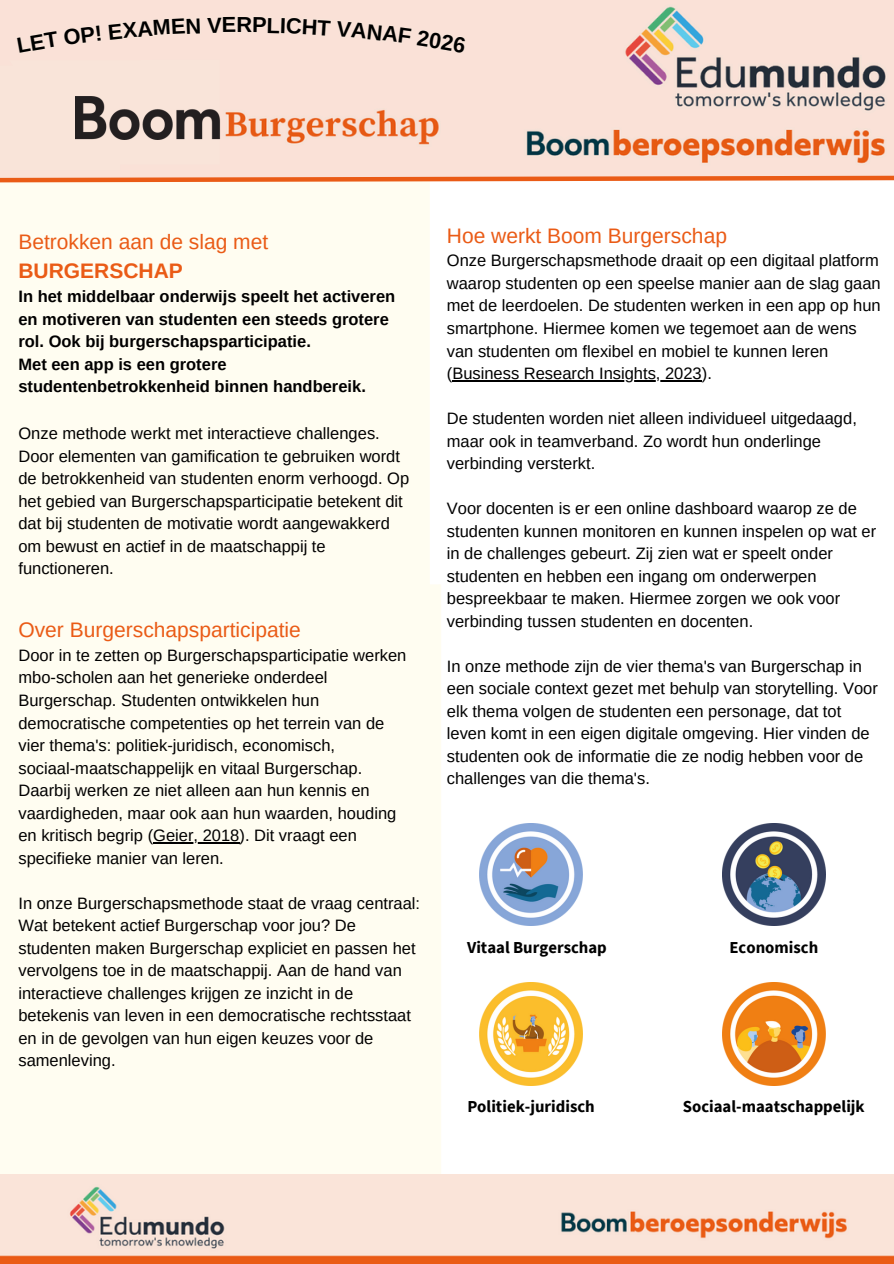
<style>
.page{position:relative;width:894px;height:1264px;background:#fff}
.page>*{position:absolute;margin:0;border:0;box-sizing:border-box;transform-origin:0 0}
.t1{font:700 21.75px "Arimo";color:#000}
.t2{font:21px "Arimo";color:#ea5b16}
.t3{font:700 21px "Arimo";color:#ea5b16}
.t4{font:700 16.65px "Source Sans Pro";color:#000}
.t5{font:16.5px/22.5px "Arimo";color:#000}
.t6{font:700 16.5px/22.5px "Arimo";color:#000}
</style>
<div class="page">
<div style="left:0;top:185px;width:427px;height:399px;background:#fffdf1"></div>
<hr style="left:427px;top:143px;width:2px;height:545px;background:#fffdf1">
<div style="left:0;top:584px;width:439px;height:590px;background:#fffdf1"></div>
<hr style="left:153px;top:842px;width:86px;height:1px;background:#000">
<hr style="left:439px;top:584px;width:2px;height:656px;background:#fffdf1">
<img style="left:0;top:1174px;width:893px;height:88px">
<img style="left:480px;top:823px;width:102px;height:102px">
<img style="left:722px;top:823px;width:103px;height:102px">
<img style="left:480px;top:982px;width:102px;height:103px">
<img style="left:722px;top:982px;width:103px;height:103px">
<hr style="left:452px;top:380px;width:249px;height:1px;background:#000">
<svg style="left:0;top:1px;width:893px;height:184px;background:#edd1c4"></svg>
<h1 class="t1" style="left:236px;top:13px;width:17px">R</h1>
<p class="t2" style="left:18px;top:230px;width:251px">Betrokken aan de slag met</p>
<p class="t3" style="left:18px;top:259px;width:166px">BURGERSCHAP</p>
<p class="t6" style="left:18px;top:285px;width:378px">In het middelbaar onderwijs speelt het activeren en motiveren van studenten een steeds grotere rol. Ook bij burgerschapsparticipatie.<br>Met een app is een grotere studentenbetrokkenheid binnen handbereik.</p>
<p class="t5" style="left:18px;top:422px;width:392px">Onze methode werkt met interactieve challenges.<br>Door elementen van gamification te gebruiken wordt de betrokkenheid van studenten enorm verhoogd. Op het gebied van Burgerschapsparticipatie betekent dit dat bij studenten de motivatie wordt aangewakkerd om bewust en actief in de maatschappij te functioneren.</p>
<p class="t2" style="left:18px;top:618px;width:284px">Over Burgerschapsparticipatie</p>
<h1 class="t5" style="left:18px;top:644px;width:389px">Door in te zetten op Burgerschapsparticipatie werken mbo-scholen aan het generieke onderdeel Burgerschap. Studenten ontwikkelen hun democratische competenties op het terrein van de</h1>
<p class="t5" style="left:18px;top:734px;width:318px">vier thema's: politiek-juridisch, economisch,</p>
<p class="t5" style="left:18px;top:756px;width:345px">sociaal-maatschappelijk en vitaal Burgerschap.</p>
<p class="t5" style="left:18px;top:779px;width:379px">Daarbij werken ze niet alleen aan hun kennis en vaardigheden, maar ook aan hun waarden, houding</p>
<p class="t5" style="left:18px;top:824px;width:340px">en kritisch begrip (Geier, 2018). Dit vraagt een</p>
<p class="t5" style="left:18px;top:846px;width:207px">specifieke manier van leren.</p>
<p class="t5" style="left:18px;top:891px;width:403px">In onze Burgerschapsmethode staat de vraag centraal:<br>Wat betekent actief Burgerschap voor jou? De studenten maken Burgerschap expliciet en passen het vervolgens toe in de maatschappij. Aan de hand van interactieve challenges krijgen ze inzicht in de betekenis van leven in een democratische rechtsstaat en in de gevolgen van hun eigen keuzes voor de samenleving.</p>
<p class="t2" style="left:446px;top:224px;width:281px">Hoe werkt Boom Burgerschap</p>
<p class="t5" style="left:446px;top:249px;width:435px">Onze Burgerschapsmethode draait op een digitaal platform waarop studenten op een speelse manier aan de slag gaan met de leerdoelen. De studenten werken in een app op hun smartphone. Hiermee komen we tegemoet aan de wens van studenten om flexibel en mobiel te kunnen leren (Business Research Insights, 2023).</p>
<p class="t5" style="left:446px;top:407px;width:411px">De studenten worden niet alleen individueel uitgedaagd, maar ook in teamverband. Zo wordt hun onderlinge verbinding versterkt.</p>
<p class="t5" style="left:446px;top:497px;width:431px">Voor docenten is er een online dashboard waarop ze de studenten kunnen monitoren en kunnen inspelen op wat er in de challenges gebeurt. Zij zien wat er speelt onder</p>
<p class="t5" style="left:446px;top:564px;width:395px">studenten en hebben een ingang om onderwerpen bespreekbaar te maken. Hiermee zorgen we ook voor verbinding tussen studenten en docenten.</p>
<p class="t5" style="left:446px;top:654px;width:432px">In onze methode zijn de vier thema's van Burgerschap in een sociale context gezet met behulp van storytelling. Voor elk thema volgen de studenten een personage, dat tot</p>
<p class="t5" style="left:446px;top:722px;width:424px">leven komt in een eigen digitale omgeving. Hier vinden de studenten ook de informatie die ze nodig hebben voor de challenges van die thema's.</p>
<h2 class="t4" style="left:467px;top:936px;width:141px">Vitaal Burgerschap</h2>
<p class="t4" style="left:729px;top:936px;width:90px">Economisch</p>
<h2 class="t4" style="left:467px;top:1095px;width:129px">Politiek-juridisch</h2>
<p class="t4" style="left:682px;top:1095px;width:183px">Sociaal-maatschappelijk</p>
</div>
